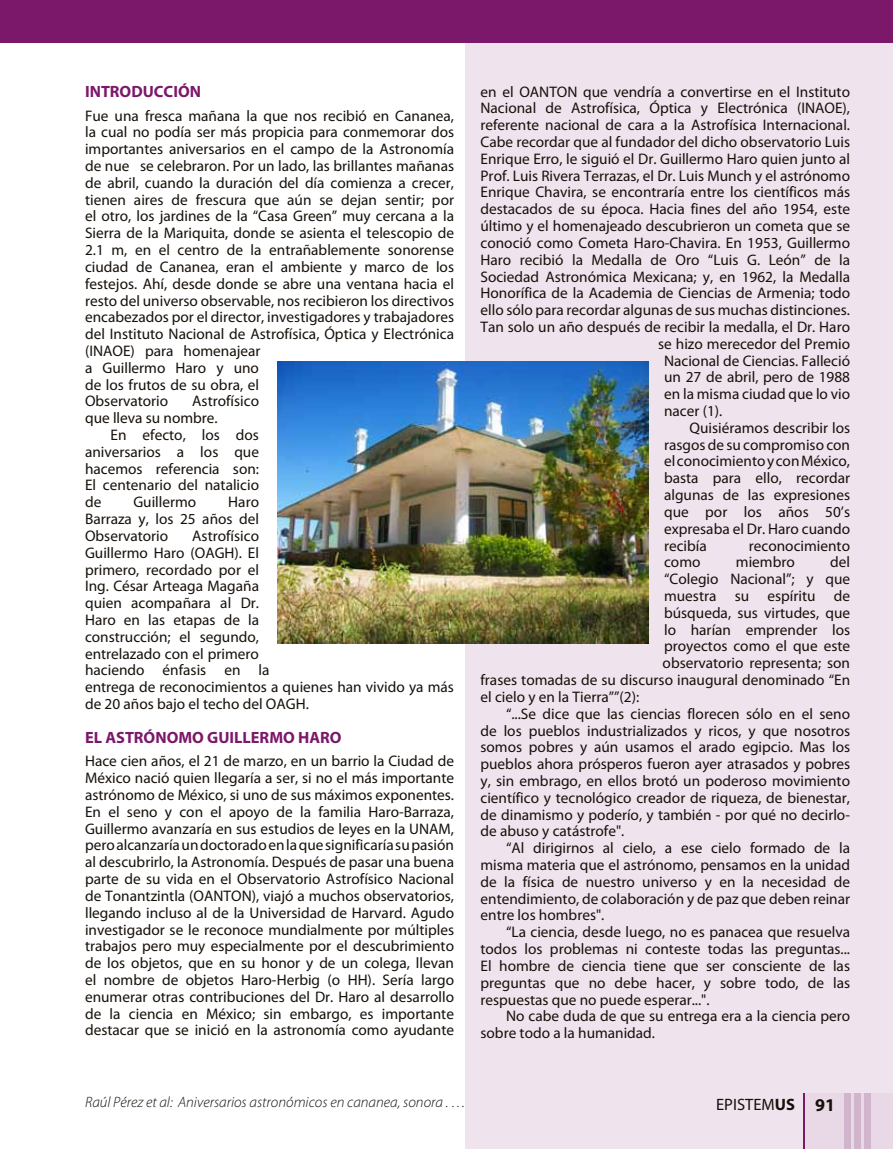
<style>
.page{position:relative;width:893px;height:1149px;background:#fff}
.page>*{position:absolute;margin:0;border:0;box-sizing:border-box;transform-origin:0 0}
.t1{font:16.5px "Myriad Pro";color:#16100a}
.t2{font:700 16.35px "Myriad Pro";color:#7c186a}
.t3{font:15.3px/16.8px "Myriad Pro";color:#16100a}
.t4{font:italic 300 15px "Myriad Pro";color:#16100a}
.s1{font-weight:700}
.s2{font-weight:700;font-size:18px}
</style>
<div class="page">
<div style="left:466px;top:0;width:427px;height:1148px;background:#efe4ed"></div>
<div style="left:0;top:0;width:893px;height:43px;background:#7c186a"></div>
<img style="left:277px;top:361px;width:371px;height:282px">
<div style="left:804px;top:1092px;width:89px;height:56px;background:#e9d9e6"></div>
<div style="left:845px;top:1092px;width:6px;height:56px;background:#d1b5cd"></div>
<div style="left:854px;top:1092px;width:6px;height:56px;background:#d1b5cd"></div>
<div style="left:864px;top:1092px;width:6px;height:56px;background:#d1b5cd"></div>
<hr style="left:804px;top:1092px;width:1px;height:56px;background:#7c186a">
<p class="t2" style="left:85px;top:81px;width:117px">INTRODUCCIÓN</p>
<p class="t3" style="left:85px;top:107px;width:371px">Fue una fresca mañana la que nos recibió en Cananea, la cual no podía ser más propicia para conmemorar dos importantes aniversarios en el campo de la Astronomía de nue se celebraron. Por un lado, las brillantes mañanas de abril, cuando la duración del día comienza a crecer, tienen aires de frescura que aún se dejan sentir; por el otro, los jardines de la “Casa Green” muy cercana a la Sierra de la Mariquita, donde se asienta el telescopio de 2.1 m, en el centro de la entrañablemente sonorense ciudad de Cananea, eran el ambiente y marco de los festejos. Ahí, desde donde se abre una ventana hacia el resto del universo observable, nos recibieron los directivos encabezados por el director, investigadores y trabajadores del Instituto Nacional de Astrofísica, Óptica y Electrónica (INAOE) para homenajear<br>a Guillermo Haro y uno<br>de los frutos de su obra, el<br>Observatorio</p>
<p class="t3" style="left:85px;top:392px;width:176px;text-indent:107px">Astrofísico que lleva su nombre.</p>
<p class="t3" style="left:85px;top:426px;width:176px;text-align:justify;text-indent:26px">En efecto, los dos aniversarios a los que hacemos referencia son:<br>El centenario del natalicio de</p>
<p class="t3" style="left:133px;top:493px;width:64px">Guillermo</p>
<p class="t3" style="left:85px;top:493px;width:176px;text-align:justify;text-indent:143px">Haro Barraza y, los 25 años del Observatorio</p>
<p class="t3" style="left:85px;top:527px;width:370px;text-indent:107px">Astrofísico<br>Guillermo Haro (OAGH). El<br>primero, recordado por el<br>Ing. César Arteaga Magaña<br>quien acompañara al Dr.<br>Haro en las etapas de la<br>construcción; el segundo,<br>entrelazado con el primero<br>haciendo énfasis en la<br>entrega de reconocimientos a quienes han vivido ya más de 20 años bajo el techo del OAGH.</p>
<p class="t2" style="left:85px;top:726px;width:258px">EL ASTRÓNOMO GUILLERMO HARO</p>
<p class="t3" style="left:85px;top:752px;width:371px;text-align:justify">Hace cien años, el 21 de marzo, en un barrio la Ciudad de México nació quien llegaría a ser, si no el más importante astrónomo de México, si uno de sus máximos exponentes.<br>En el seno y con el apoyo de la familia Haro-Barraza, Guillermo avanzaría en sus estudios de leyes en la UNAM, pero alcanzaría un doctorado en la que significaría su pasión al descubrirlo, la Astronomía. Después de pasar una buena parte de su vida en el Observatorio Astrofísico Nacional de Tonantzintla (OANTON), viajó a muchos observatorios, llegando incluso al de la Universidad de Harvard. Agudo investigador se le reconoce mundialmente por múltiples trabajos pero muy especialmente por el descubrimiento de los objetos, que en su honor y de un colega, llevan el nombre de objetos Haro-Herbig (o HH). Sería largo enumerar otras contribuciones del Dr. Haro al desarrollo de la ciencia en México; sin embargo, es importante destacar que se inició en la astronomía como ayudante</p>
<p class="t3" style="left:480px;top:83px;width:371px">en el OANTON que vendría a convertirse en el Instituto</p>
<p class="t3" style="left:480px;top:100px;width:371px">Nacional de Astrofísica, Óptica y Electrónica (INAOE),</p>
<p class="t3" style="left:480px;top:116px;width:371px">referente nacional de cara a la Astrofísica Internacional.</p>
<p class="t3" style="left:480px;top:133px;width:371px">Cabe recordar que al fundador del dicho observatorio Luis</p>
<p class="t3" style="left:480px;top:150px;width:371px">Enrique Erro, le siguió el Dr. Guillermo Haro quien junto al</p>
<p class="t3" style="left:480px;top:167px;width:371px">Prof. Luis Rivera Terrazas, el Dr. Luis Munch y el astrónomo</p>
<p class="t3" style="left:480px;top:184px;width:371px">Enrique Chavira, se encontraría entre los científicos más</p>
<p class="t3" style="left:480px;top:200px;width:371px">destacados de su época. Hacia fines del año 1954, este</p>
<p class="t3" style="left:480px;top:217px;width:371px">último y el homenajeado descubrieron un cometa que se</p>
<p class="t3" style="left:480px;top:234px;width:371px">conoció como Cometa Haro-Chavira. En 1953, Guillermo</p>
<p class="t3" style="left:480px;top:251px;width:371px">Haro recibió la Medalla de Oro “Luis G. León” de la</p>
<p class="t3" style="left:480px;top:268px;width:371px">Sociedad Astronómica Mexicana; y, en 1962, la Medalla</p>
<p class="t3" style="left:480px;top:284px;width:371px">Honorífica de la Academia de Ciencias de Armenia; todo</p>
<p class="t3" style="left:480px;top:301px;width:371px">ello sólo para recordar algunas de sus muchas distinciones.</p>
<p class="t3" style="left:480px;top:318px;width:371px">Tan solo un año después de recibir la medalla, el Dr. Haro</p>
<p class="t3" style="left:658px;top:335px;width:193px">se hizo merecedor del Premio</p>
<p class="t3" style="left:664px;top:352px;width:188px">Nacional de Ciencias. Falleció</p>
<p class="t3" style="left:664px;top:368px;width:188px">un 27 de abril, pero de 1988</p>
<p class="t3" style="left:664px;top:385px;width:188px">en la misma ciudad que lo vio</p>
<p class="t3" style="left:664px;top:402px;width:60px">nacer (1).</p>
<p class="t3" style="left:690px;top:419px;width:162px">Quisiéramos describir los</p>
<p class="t3" style="left:664px;top:436px;width:188px">rasgos de su compromiso con</p>
<p class="t3" style="left:664px;top:452px;width:188px">el conocimiento y con México,</p>
<p class="t3" style="left:664px;top:469px;width:188px">basta para ello, recordar</p>
<p class="t3" style="left:664px;top:486px;width:188px">algunas de las expresiones</p>
<p class="t3" style="left:664px;top:503px;width:187px">que por los años 50’s</p>
<p class="t3" style="left:664px;top:520px;width:188px">expresaba el Dr. Haro cuando</p>
<p class="t3" style="left:664px;top:536px;width:44px">recibía</p>
<p class="t3" style="left:749px;top:536px;width:103px">reconocimiento</p>
<p class="t3" style="left:664px;top:553px;width:38px">como</p>
<p class="t3" style="left:736px;top:553px;width:60px">miembro</p>
<p class="t3" style="left:830px;top:553px;width:21px">del</p>
<p class="t3" style="left:664px;top:570px;width:188px">“Colegio Nacional”; y que</p>
<p class="t3" style="left:664px;top:587px;width:187px">muestra su espíritu de</p>
<p class="t3" style="left:664px;top:604px;width:188px">búsqueda, sus virtudes, que</p>
<p class="t3" style="left:664px;top:620px;width:188px">lo harían emprender los</p>
<p class="t3" style="left:664px;top:637px;width:188px">proyectos como el que este</p>
<p class="t3" style="left:663px;top:654px;width:189px">observatorio representa; son</p>
<p class="t3" style="left:480px;top:671px;width:371px">frases tomadas de su discurso inaugural denominado “En</p>
<p class="t3" style="left:480px;top:688px;width:160px">el cielo y en la Tierra””(2):</p>
<p class="t3" style="left:506px;top:704px;width:346px">“...Se dice que las ciencias florecen sólo en el seno</p>
<p class="t3" style="left:480px;top:721px;width:371px">de los pueblos industrializados y ricos, y que nosotros</p>
<p class="t3" style="left:480px;top:738px;width:371px">somos pobres y aún usamos el arado egipcio. Mas los</p>
<p class="t3" style="left:480px;top:755px;width:371px">pueblos ahora prósperos fueron ayer atrasados y pobres</p>
<p class="t3" style="left:480px;top:772px;width:371px">y, sin embrago, en ellos brotó un poderoso movimiento</p>
<p class="t3" style="left:480px;top:788px;width:371px">científico y tecnológico creador de riqueza, de bienestar,</p>
<p class="t3" style="left:480px;top:805px;width:371px">de dinamismo y poderío, y también - por qué no decirlo-</p>
<p class="t3" style="left:480px;top:822px;width:145px">de abuso y catástrofe".</p>
<p class="t3" style="left:506px;top:839px;width:346px">“Al dirigirnos al cielo, a ese cielo formado de la</p>
<p class="t3" style="left:480px;top:856px;width:371px">misma materia que el astrónomo, pensamos en la unidad</p>
<p class="t3" style="left:480px;top:872px;width:371px">de la física de nuestro universo y en la necesidad de</p>
<p class="t3" style="left:480px;top:889px;width:371px">entendimiento, de colaboración y de paz que deben reinar</p>
<p class="t3" style="left:480px;top:906px;width:125px">entre los hombres".</p>
<p class="t3" style="left:506px;top:923px;width:346px">“La ciencia, desde luego, no es panacea que resuelva</p>
<p class="t3" style="left:480px;top:940px;width:371px">todos los problemas ni conteste todas las preguntas...</p>
<p class="t3" style="left:480px;top:956px;width:371px">El hombre de ciencia tiene que ser consciente de las</p>
<p class="t3" style="left:480px;top:973px;width:371px">preguntas que no debe hacer, y sobre todo, de las</p>
<p class="t3" style="left:480px;top:990px;width:231px">respuestas que no puede esperar...".</p>
<p class="t3" style="left:506px;top:1007px;width:346px">No cabe duda de que su entrega era a la ciencia pero</p>
<p class="t3" style="left:480px;top:1024px;width:176px">sobre todo a la humanidad.</p>
<p class="t4" style="left:85px;top:1092px;width:383px">Raúl Pérez et al: Aniversarios astronómicos en cananea, sonora . …</p>
<p class="t1" style="left:716px;top:1093px;width:120px">EPISTEM<span class="s1">US</span> <span class="s2">91</span></p>
</div>
